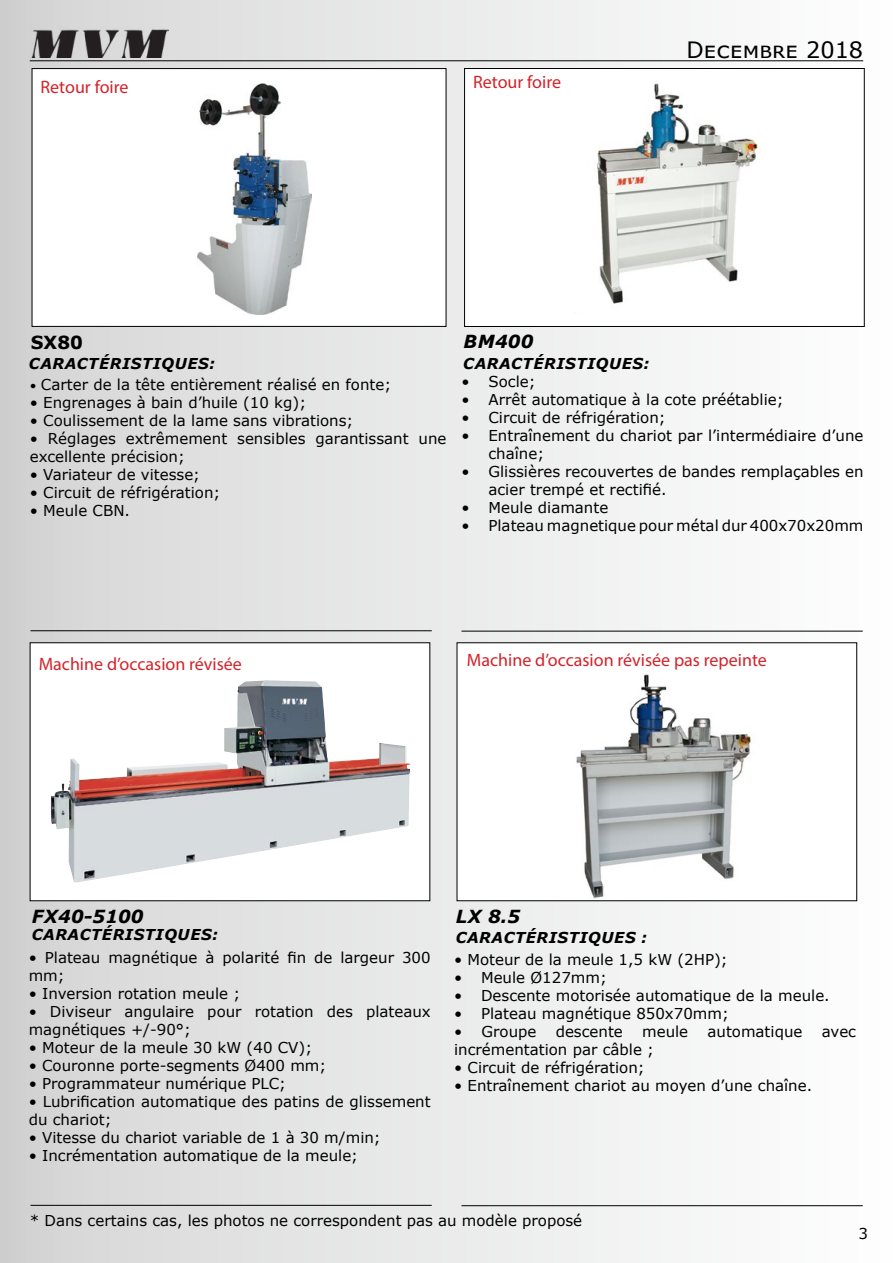
<style>
.page{position:relative;width:893px;height:1263px;background:#fff}
.page>*{position:absolute;margin:0;border:0;box-sizing:border-box;transform-origin:0 0}
.t1{font:22.5px "Verdana";color:#000}
.t2{font:18px "Myriad Pro";color:#d2232a}
.t3{font:italic 700 18px "Verdana";color:#000}
.t4{font:700 18px "Verdana";color:#000}
.t5{font:15px/18px "Verdana";color:#000}
.t6{font:italic 700 15px "Verdana";letter-spacing:.035em;color:#000}
.s1{font-size:12.45px}
</style>
<div class="page">
<div style="left:1px;top:1px;width:891px;height:1261px;background:linear-gradient(to right,#d4d4d4,#fff)"></div>
<hr style="left:30px;top:60px;width:833px;height:1px;background:#000">
<img style="left:30px;top:27px;width:138px;height:30px">
<hr style="left:31px;top:630px;width:401px;height:1px;background:#000">
<hr style="left:31px;top:1205px;width:401px;height:1px;background:#000">
<hr style="left:461px;top:631px;width:402px;height:1px;background:#000">
<hr style="left:461px;top:1205px;width:402px;height:1px;background:#000">
<div style="left:30px;top:643px;width:400px;height:258px;background:#fff"></div>
<img style="left:51px;top:680px;width:359px;height:203px">
<div style="left:465px;top:68px;width:399px;height:258px;background:#fff"></div>
<img style="left:597px;top:83px;width:162px;height:221px">
<div style="left:464px;top:68px;width:401px;height:259px;border:1px solid #000"></div>
<div style="left:457px;top:643px;width:400px;height:258px;background:#fff"></div>
<img style="left:576px;top:674px;width:175px;height:225px">
<div style="left:32px;top:68px;width:414px;height:259px;background:#fff;border:1px solid #000"></div>
<img style="left:197px;top:84px;width:115px;height:231px">
<p class="t2" style="left:41px;top:76px;width:89px">Retour foire</p>
<p class="t2" style="left:473px;top:71px;width:89px">Retour foire</p>
<h1 class="t1" style="left:687px;top:35px;width:178px">Decembre 2018</h1>
<p class="t4" style="left:31px;top:330px;width:54px">SX80</p>
<p class="t6" style="left:29px;top:353px;width:188px">CARACTÉRISTIQUES:</p>
<p class="t5" style="left:30px;top:376px;width:363px"><span class="s1">•</span> Carter de la tête entièrement réalisé en fonte;</p>
<p class="t5" style="left:30px;top:394px;width:278px">• Engrenages à bain d’huile (10 kg);</p>
<p class="t5" style="left:30px;top:412px;width:325px">• Coulissement de la lame sans vibrations;</p>
<p class="t5" style="left:30px;top:430px;width:418px">• Réglages extrêmement sensibles garantissant une excellente précision;</p>
<p class="t5" style="left:30px;top:466px;width:172px">• Variateur de vitesse;</p>
<p class="t5" style="left:30px;top:484px;width:192px">• Circuit de réfrigération;</p>
<p class="t5" style="left:30px;top:502px;width:102px">• Meule CBN.</p>
<p class="t3" style="left:463px;top:329px;width:72px">BM400</p>
<p class="t6" style="left:463px;top:352px;width:188px">CARACTÉRISTIQUES:</p>
<p class="t5" style="left:461px;top:373px;width:76px">• Socle;</p>
<p class="t5" style="left:461px;top:391px;width:324px">• Arrêt automatique à la cote préétablie;</p>
<p class="t5" style="left:461px;top:409px;width:206px">• Circuit de réfrigération;</p>
<p class="t5" style="left:488px;top:427px;width:376px;text-indent:-27px">• Entraînement du chariot par l’intermédiaire d’une chaîne;</p>
<p class="t5" style="left:488px;top:463px;width:376px;text-indent:-27px">• Glissières recouvertes de bandes remplaçables en acier trempé et rectifié.</p>
<p class="t5" style="left:461px;top:499px;width:148px">• Meule diamante</p>
<p class="t5" style="left:461px;top:517px;width:404px">• Plateau magnetique pour métal dur 400x70x20mm</p>
<p class="t2" style="left:39px;top:653px;width:205px">Machine d’occasion révisée</p>
<p class="t2" style="left:467px;top:648px;width:301px">Machine d’occasion révisée pas repeinte</p>
<p class="t3" style="left:32px;top:903px;width:113px">FX40-5100</p>
<p class="t6" style="left:32px;top:924px;width:188px">CARACTÉRISTIQUES:</p>
<p class="t5" style="left:29px;top:948px;width:403px">• Plateau magnétique à polarité fin de largeur 300 mm;</p>
<p class="t5" style="left:29px;top:984px;width:213px">• Inversion rotation meule ;</p>
<p class="t5" style="left:29px;top:1002px;width:403px">• Diviseur angulaire pour rotation des plateaux magnétiques +/-90°;</p>
<p class="t5" style="left:29px;top:1038px;width:285px">• Moteur de la meule 30 kW (40 CV);</p>
<p class="t5" style="left:29px;top:1056px;width:299px">• Couronne porte-segments Ø400 mm;</p>
<p class="t5" style="left:29px;top:1074px;width:259px">• Programmateur numérique PLC;</p>
<p class="t5" style="left:29px;top:1092px;width:403px">• Lubrification automatique des patins de glissement du chariot;</p>
<p class="t5" style="left:29px;top:1128px;width:354px">• Vitesse du chariot variable de 1 à 30 m/min;</p>
<p class="t5" style="left:29px;top:1146px;width:331px">• Incrémentation automatique de la meule;</p>
<p class="t3" style="left:456px;top:903px;width:66px">LX 8.5</p>
<p class="t6" style="left:456px;top:927px;width:193px">CARACTÉRISTIQUES :</p>
<p class="t5" style="left:454px;top:950px;width:275px">• Moteur de la meule 1,5 kW (2HP);</p>
<p class="t5" style="left:454px;top:968px;width:154px">• Meule Ø127mm;</p>
<p class="t5" style="left:454px;top:986px;width:377px">• Descente motorisée automatique de la meule.</p>
<p class="t5" style="left:454px;top:1004px;width:276px">• Plateau magnétique 850x70mm;</p>
<p class="t5" style="left:454px;top:1022px;width:84px">• Groupe</p>
<p class="t5" style="left:556px;top:1022px;width:69px">descente</p>
<p class="t5" style="left:642px;top:1022px;width:48px">meule</p>
<p class="t5" style="left:707px;top:1022px;width:96px">automatique</p>
<p class="t5" style="left:822px;top:1022px;width:36px">avec</p>
<p class="t5" style="left:454px;top:1040px;width:201px">incrémentation par câble ;</p>
<p class="t5" style="left:454px;top:1058px;width:192px">• Circuit de réfrigération;</p>
<p class="t5" style="left:454px;top:1076px;width:360px">• Entraînement chariot au moyen d’une chaîne.</p>
<p class="t5" style="left:30px;top:1211px;width:554px">* Dans certains cas, les photos ne correspondent pas au modèle proposé</p>
<p class="t5" style="left:858px;top:1224px;width:11px">3</p>
</div>
